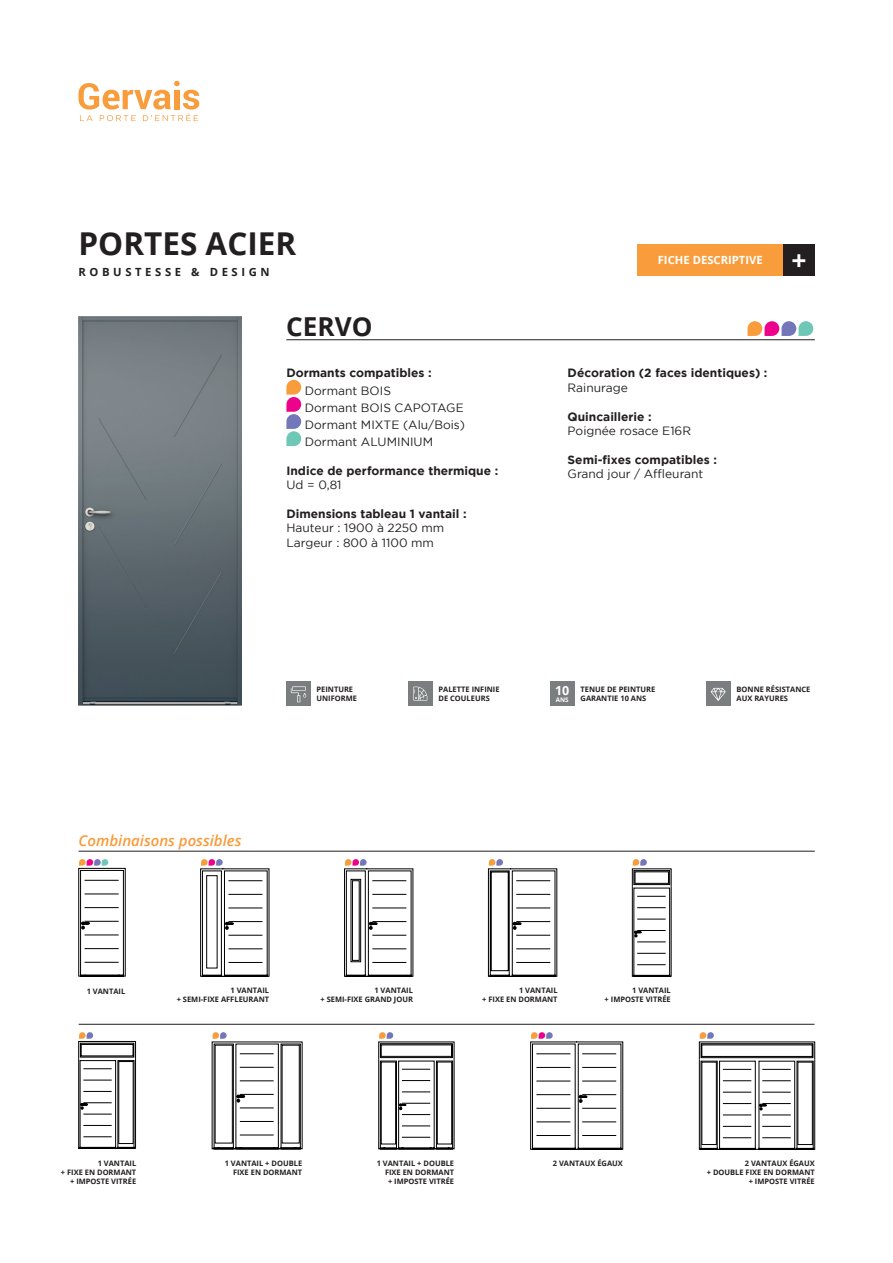
<style>
.page{position:relative;width:893px;height:1263px;background:#fff}
.page>*{position:absolute;margin:0;border:0;box-sizing:border-box;transform-origin:0 0}
.t1{font:700 31.5px "Open Sans";color:#231f20}
.t2{font:700 26.4px "Open Sans";color:#fff}
.t3{font:700 26.1px "Open Sans";color:#231f20}
.t4{font:italic 600 15px "Open Sans";color:#f89c3c}
.t5{font:700 12.45px "Open Sans";color:#fff}
.t6{font:12px/17.1px "Gotham";color:#231f20}
.t7{font:700 12px "Gotham";color:#231f20}
.t8{font:700 11.25px "Open Sans";letter-spacing:.32em;color:#231f20}
.t9{font:700 11.25px "Open Sans";color:#fff}
.t10{font:700 7.5px/9px "Open Sans";color:#231f20;text-align:right}
.t11{font:700 6.3px "Open Sans";color:#fff}
</style>
<div class="page">
<hr style="left:286px;top:339px;width:529px;height:1px;background:#231f20">
<svg style="left:286px;top:380px;width:15px;height:66px"></svg>
<div style="left:638px;top:244px;width:145px;height:32px;background:#f89c3c"></div>
<div style="left:783px;top:244px;width:32px;height:32px;background:#231f20"></div>
<svg style="left:79px;top:81px;width:120px;height:40px"></svg>
<div style="left:286px;top:682px;width:25px;height:24px;background:#7b7e7f"></div>
<svg style="left:291px;top:686px;width:15px;height:16px"></svg>
<div style="left:550px;top:682px;width:25px;height:24px;background:#7b7e7f"></div>
<div style="left:408px;top:682px;width:25px;height:24px;background:#7b7e7f"></div>
<svg style="left:413px;top:687px;width:14px;height:14px"></svg>
<div style="left:706px;top:682px;width:25px;height:24px;background:#7b7e7f"></div>
<svg style="left:711px;top:688px;width:15px;height:13px"></svg>
<hr style="left:79px;top:1024px;width:735px;height:1px;background:#231f20">
<hr style="left:79px;top:851px;width:736px;height:1px;background:#231f20">
<svg style="left:79px;top:859px;width:46px;height:117px"></svg>
<svg style="left:344px;top:859px;width:69px;height:117px"></svg>
<div style="left:352px;top:881px;width:7px;height:79px;border:1px solid #000001"></div>
<svg style="left:488px;top:859px;width:69px;height:117px"></svg>
<svg style="left:632px;top:859px;width:39px;height:117px"></svg>
<svg style="left:212px;top:1032px;width:90px;height:117px"></svg>
<svg style="left:379px;top:1032px;width:75px;height:117px"></svg>
<svg style="left:78px;top:1032px;width:58px;height:116px"></svg>
<svg style="left:530px;top:1032px;width:93px;height:117px"></svg>
<svg style="left:699px;top:1032px;width:116px;height:117px"></svg>
<svg style="left:200px;top:859px;width:69px;height:117px"></svg>
<svg style="left:747px;top:321px;width:66px;height:15px"></svg>
<img style="left:79px;top:316px;width:163px;height:390px">
<h1 class="t1" style="left:79px;top:221px;width:219px">PORTES ACIER</h1>
<h3 class="t8" style="left:79px;top:264px;width:193px">ROBUSTESSE &amp; DESIGN</h3>
<h3 class="t3" style="left:286px;top:308px;width:88px">CERVO</h3>
<h3 class="t7" style="left:286px;top:366px;width:147px">Dormants compatibles :</h3>
<h3 class="t6" style="left:305px;top:382px;width:162px">Dormant BOIS<br>Dormant BOIS CAPOTAGE<br>Dormant MIXTE (Alu/Bois)<br>Dormant ALUMINIUM</h3>
<h3 class="t7" style="left:286px;top:464px;width:213px">Indice de performance thermique :</h3>
<h3 class="t6" style="left:286px;top:476px;width:57px">Ud = 0,81</h3>
<h3 class="t7" style="left:286px;top:507px;width:182px">Dimensions tableau 1 vantail :</h3>
<h3 class="t6" style="left:286px;top:521px;width:159px;line-height:14.4px">Hauteur : 1900 à 2250 mm<br>Largeur : 800 à 1100 mm</h3>
<h3 class="t9" style="left:658px;top:252px;width:106px">FICHE DESCRIPTIVE</h3>
<h2 class="t2" style="left:791px;top:242px;width:17px">+</h2>
<h3 class="t7" style="left:568px;top:366px;width:201px">Décoration (2 faces identiques) :</h3>
<h3 class="t6" style="left:568px;top:379px;width:62px">Rainurage</h3>
<h3 class="t7" style="left:568px;top:409px;width:86px">Quincaillerie :</h3>
<h3 class="t6" style="left:568px;top:422px;width:125px">Poignée rosace E16R</h3>
<h3 class="t7" style="left:568px;top:453px;width:151px">Semi-fixes compatibles :</h3>
<h3 class="t6" style="left:568px;top:465px;width:137px">Grand jour / Affleurant</h3>
<h3 class="t4" style="left:79px;top:830px;width:164px">Combinaisons possibles</h3>
<p class="t10" style="left:438px;top:684px;width:63px;text-align:left">PALETTE INFINIE<br>DE COULEURS</p>
<p class="t10" style="left:737px;top:684px;width:75px;text-align:left">BONNE RÉSISTANCE<br>AUX RAYURES</p>
<p class="t10" style="left:316px;top:684px;width:42px;text-align:left">PEINTURE<br>UNIFORME</p>
<h3 class="t5" style="left:555px;top:681px;width:16px">10</h3>
<p class="t11" style="left:556px;top:695px;width:14px">ANS</p>
<p class="t10" style="left:581px;top:685px;width:76px;text-align:left">TENUE DE PEINTURE<br>GARANTIE 10 ANS</p>
<p class="t10" style="left:87px;top:986px;width:40px">1 VANTAIL</p>
<p class="t10" style="left:177px;top:986px;width:94px">1 VANTAIL<br>+ SEMI-FIXE AFFLEURANT</p>
<p class="t10" style="left:320px;top:986px;width:94px">1 VANTAIL<br>+ SEMI-FIXE GRAND JOUR</p>
<p class="t10" style="left:482px;top:986px;width:77px">1 VANTAIL<br>+ FIXE EN DORMANT</p>
<p class="t10" style="left:605px;top:985px;width:68px">1 VANTAIL<br>+ IMPOSTE VITRÉE</p>
<p class="t10" style="left:61px;top:1159px;width:77px">1 VANTAIL<br>+ FIXE EN DORMANT + IMPOSTE VITRÉE</p>
<p class="t10" style="left:225px;top:1158px;width:79px">1 VANTAIL + DOUBLE<br>FIXE EN DORMANT</p>
<p class="t10" style="left:377px;top:1158px;width:79px">1 VANTAIL + DOUBLE<br>FIXE EN DORMANT<br>+ IMPOSTE VITRÉE</p>
<p class="t10" style="left:553px;top:1159px;width:71px">2 VANTAUX ÉGAUX</p>
<p class="t10" style="left:707px;top:1159px;width:110px">2 VANTAUX ÉGAUX<br>+ DOUBLE FIXE EN DORMANT + IMPOSTE VITRÉE</p>
</div>
